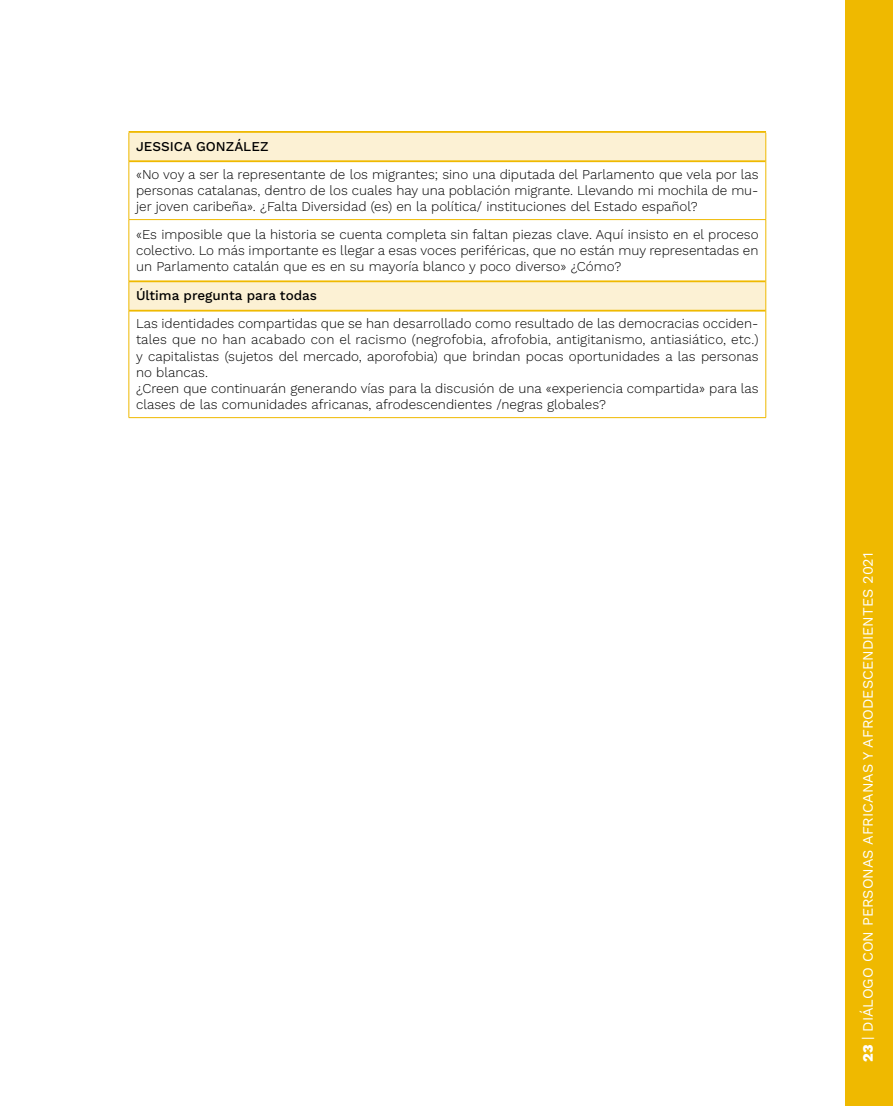
<style>
.page{position:relative;width:893px;height:1106px;background:#fff}
.page>*{position:absolute;margin:0;border:0;box-sizing:border-box;transform-origin:0 0}
.t1{font:14.4px "Work Sans";color:#fff}
.P-Celda_izquierda_ju{font:300 13.5px/16.2px "Work Sans";color:#000;text-align:justify}
.P-Celda_izquierda_ju-2{font:500 13.5px "Work Sans";color:#000}
.s1{font-weight:800}
</style>
<div class="page">
<div style="left:845px;top:0;width:48px;height:1106px;background:#efb900"></div>
<svg style="left:130px;top:133px;width:635px;height:177px"></svg>
<hr style="left:129px;top:131px;width:637px;height:2px;background:#efb900">
<hr style="left:129px;top:160px;width:637px;height:2px;background:#efb900">
<hr style="left:129px;top:280px;width:637px;height:2px;background:#efb900">
<hr style="left:129px;top:310px;width:637px;height:1px;background:#efb900">
<svg style="left:129px;top:133px;width:1px;height:28px"></svg>
<svg style="left:765px;top:133px;width:1px;height:28px"></svg>
<hr style="left:129px;top:161px;width:1px;height:58px;background:#efb900">
<hr style="left:765px;top:161px;width:1px;height:58px;background:#efb900">
<hr style="left:129px;top:220px;width:1px;height:61px;background:#efb900">
<hr style="left:765px;top:220px;width:1px;height:61px;background:#efb900">
<hr style="left:129px;top:281px;width:1px;height:30px;background:#efb900">
<hr style="left:765px;top:281px;width:1px;height:30px;background:#efb900">
<hr style="left:129px;top:311px;width:1px;height:106px;background:#efb900">
<hr style="left:765px;top:311px;width:1px;height:106px;background:#efb900">
<hr style="left:129px;top:219px;width:637px;height:1px;background:#efb900">
<hr style="left:129px;top:417px;width:637px;height:1px;background:#efb900">
<p class="P-Celda_izquierda_ju-2" style="left:136px;top:136px;width:134px">JESSICA GONZÁLEZ</p>
<p class="P-Celda_izquierda_ju" style="left:136px;top:165px;width:624px">«No voy a ser la representante de los migrantes; sino una diputada del Parlamento que vela por las personas catalanas, dentro de los cuales hay una población migrante. Llevando mi mochila de mu&shy;jer joven caribeña». ¿Falta Diversidad (es) en la política/ instituciones del Estado español?</p>
<p class="P-Celda_izquierda_ju" style="left:136px;top:225px;width:624px">«Es imposible que la historia se cuenta completa sin faltan piezas clave. Aquí insisto en el proceso colectivo. Lo más importante es llegar a esas voces periféricas, que no están muy representadas en un Parlamento catalán que es en su mayoría blanco y poco diverso» ¿Cómo?</p>
<p class="P-Celda_izquierda_ju-2" style="left:136px;top:285px;width:183px">Última pregunta para todas</p>
<p class="P-Celda_izquierda_ju" style="left:136px;top:315px;width:624px">Las identidades compartidas que se han desarrollado como resultado de las democracias occiden&shy;tales que no han acabado con el racismo (negrofobia, afrofobia, antigitanismo, antiasiático, etc.) y capitalistas (sujetos del mercado, aporofobia) que brindan pocas oportunidades a las personas no blancas.</p>
<p class="P-Celda_izquierda_ju" style="left:136px;top:380px;width:624px">¿Creen que continuarán generando vías para la discusión de una «experiencia compartida» para las clases de las comunidades africanas, afrodescendientes /negras globales?</p>
<p class="t1" style="left:857px;top:1061px;width:511px;rotate:-90deg"><span class="s1">23</span> | DIÁLOGO CON PERSONAS AFRICANAS Y AFRODESCENDIENTES 2021</p>
</div>
